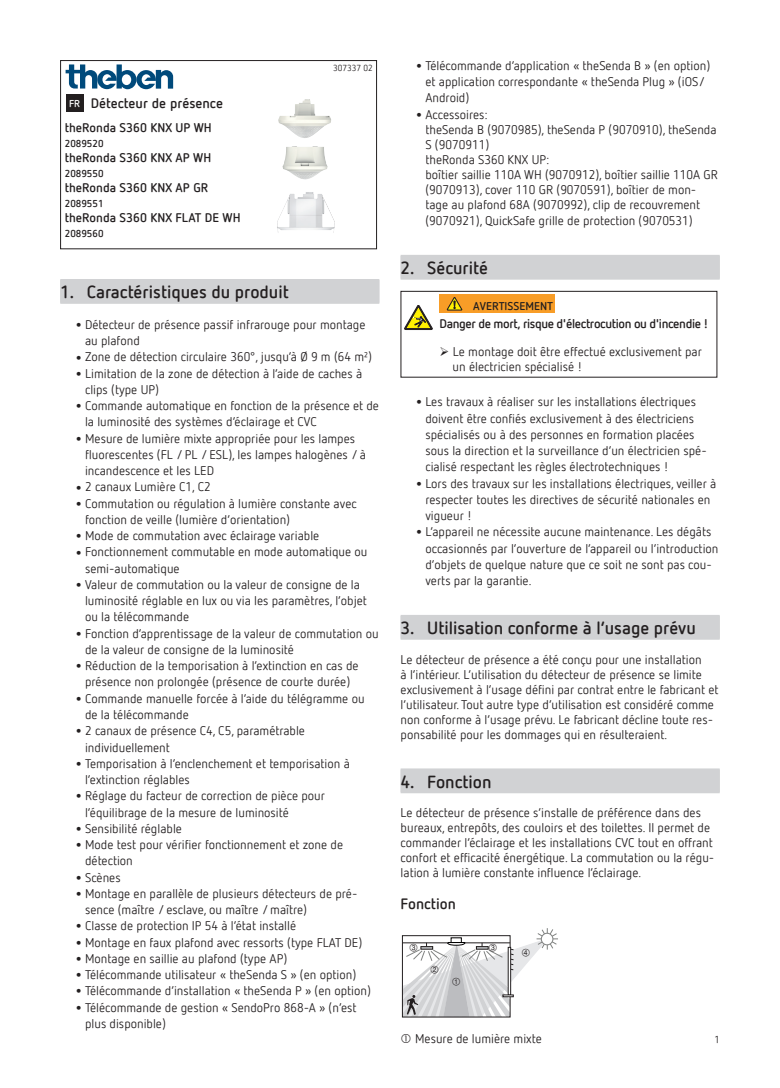
<style>
.page{position:relative;width:780px;height:1088px;background:#fff}
.page>*{position:absolute;margin:0;border:0;box-sizing:border-box;transform-origin:0 0}
.t1{font:700 17.5px "Netto Offc Pro";color:#231f20}
.p_heading_level02{font:700 15px "Netto Offc Pro";color:#231f20}
.p_body_name{font:700 13.75px "Netto Offc Pro";color:#231f20}
.p_body_std{font:12.5px/16.2px "Netto Offc Pro";color:#231f20}
.p_body_product{font:700 12.5px "Netto Offc Pro";color:#231f20}
.p_body_product-2{font:700 12.5px "Netto Offc Pro";letter-spacing:-.03em;color:#231f20}
.t2{font:700 11.25px "Netto Offc Pro";color:#231f20}
.p_body_productNr{font:700 10px "Netto Offc Pro";color:#231f20}
.p_body_language{font:700 10px "Netto Offc Pro";color:#fff}
.t3{font:10px "Netto Offc Pro";color:#231f20}
.t4{font:8.75px "Netto Offc Pro";color:#231f20}
.s1{font-size:22.5px}
</style>
<div class="page">
<div style="left:60px;top:280px;width:319px;height:24px;background:#d9dadb"></div>
<div style="left:60px;top:279px;width:319px;height:24px;background:#d1d2d4"></div>
<div style="left:60px;top:60px;width:317px;height:189px;border:1px solid #231f20"></div>
<div style="left:66px;top:94px;width:17px;height:18px;background:#231f20"></div>
<svg style="left:66px;top:64px;width:107px;height:25px"></svg>
<img style="left:278px;top:99px;width:53px;height:39px">
<img style="left:277px;top:192px;width:58px;height:41px">
<img style="left:282px;top:146px;width:45px;height:33px">
<div style="left:400px;top:256px;width:319px;height:24px;background:#e0e1e2"></div>
<div style="left:400px;top:255px;width:319px;height:24px;background:#d1d2d4"></div>
<div style="left:400px;top:616px;width:319px;height:24px;background:#dddedf"></div>
<div style="left:400px;top:615px;width:319px;height:24px;background:#d1d2d4"></div>
<div style="left:400px;top:769px;width:319px;height:24px;background:#d1d2d4"></div>
<div style="left:400px;top:768px;width:319px;height:24px;background:#d1d2d4"></div>
<div style="left:400px;top:291px;width:317px;height:86px;background:#fff;border:1px solid #231f20"></div>
<svg style="left:404px;top:305px;width:28px;height:25px"></svg>
<div style="left:439px;top:295px;width:116px;height:18px;background:#f89d27"></div>
<svg style="left:447px;top:297px;width:15px;height:13px"></svg>
<svg style="left:402px;top:928px;width:156px;height:89px"></svg>
<p class="p_body_language" style="left:69px;top:97px;width:12px">FR</p>
<p class="p_body_name" style="left:91px;top:94px;width:134px">Détecteur de présence</p>
<p class="p_body_product" style="left:65px;top:119px;width:148px">theRonda S360 KNX UP WH</p>
<p class="p_body_productNr" style="left:65px;top:137px;width:40px">2089520</p>
<p class="p_body_product" style="left:65px;top:149px;width:148px">theRonda S360 KNX AP WH</p>
<p class="p_body_productNr" style="left:65px;top:167px;width:40px">2089550</p>
<p class="p_body_product" style="left:65px;top:179px;width:145px">theRonda S360 KNX AP GR</p>
<p class="p_body_productNr" style="left:65px;top:197px;width:40px">2089551</p>
<p class="p_body_product" style="left:65px;top:209px;width:177px">theRonda S360 KNX FLAT DE WH</p>
<p class="p_body_productNr" style="left:65px;top:227px;width:40px">2089560</p>
<p class="t4" style="left:333px;top:62px;width:41px">307337 02</p>
<p class="t1" style="left:60px;top:281px;width:230px">1. Caractéristiques du produit</p>
<p class="p_body_std" style="left:85px;top:316px;width:282px;text-indent:-12px"><span class="s1">•</span>Détecteur de présence passif infrarouge pour montage au plafond</p>
<p class="p_body_std" style="left:73px;top:348px;width:301px"><span class="s1">•</span>Zone de détection circulaire 360°, jusqu‘à Ø 9 m (64 m²)</p>
<p class="p_body_std" style="left:85px;top:365px;width:278px;text-indent:-12px"><span class="s1">•</span>Limitation de la zone de détection à l’aide de caches à clips (type UP)</p>
<p class="p_body_std" style="left:85px;top:397px;width:295px;text-indent:-12px"><span class="s1">•</span>Commande automatique en fonction de la présence et de la luminosité des systèmes d‘éclairage et CVC</p>
<p class="p_body_std" style="left:85px;top:430px;width:282px;text-indent:-12px"><span class="s1">•</span>Mesure de lumière mixte appropriée pour les lampes fluorescentes (FL / PL / ESL), les lampes halogènes / à incandescence et les LED</p>
<p class="p_body_std" style="left:73px;top:478px;width:139px"><span class="s1">•</span>2 canaux Lumière C1, C2</p>
<p class="p_body_std" style="left:85px;top:495px;width:273px;text-indent:-12px"><span class="s1">•</span>Commutation ou régulation à lumière constante avec fonction de veille (lumière d‘orientation)</p>
<p class="p_body_std" style="left:73px;top:527px;width:248px"><span class="s1">•</span>Mode de commutation avec éclairage variable</p>
<p class="p_body_std" style="left:85px;top:543px;width:284px;text-indent:-12px"><span class="s1">•</span>Fonctionnement commutable en mode automatique ou semi-automatique</p>
<p class="p_body_std" style="left:85px;top:576px;width:283px;text-indent:-12px"><span class="s1">•</span>Valeur de commutation ou la valeur de consigne de la luminosité réglable en lux ou via les paramètres, l‘objet ou la télécommande</p>
<p class="p_body_std" style="left:85px;top:625px;width:295px;text-indent:-12px"><span class="s1">•</span>Fonction d‘apprentissage de la valeur de commutation ou de la valeur de consigne de la luminosité</p>
<p class="p_body_std" style="left:73px;top:657px;width:287px;text-align:center"><span class="s1">•</span>Réduction de la temporisation à l‘extinction en cas de présence non prolongée (présence de courte durée)</p>
<p class="p_body_std" style="left:85px;top:690px;width:281px;text-indent:-12px"><span class="s1">•</span>Commande manuelle forcée à l‘aide du télégramme ou de la télécommande</p>
<p class="p_body_std" style="left:85px;top:722px;width:221px;text-indent:-12px"><span class="s1">•</span>2 canaux de présence C4, C5, paramétrable individuellement</p>
<p class="p_body_std" style="left:85px;top:755px;width:266px;text-indent:-12px"><span class="s1">•</span>Temporisation à l‘enclenchement et temporisation à l‘extinction réglables</p>
<p class="p_body_std" style="left:85px;top:787px;width:241px;text-indent:-12px"><span class="s1">•</span>Réglage du facteur de correction de pièce pour l‘équilibrage de la mesure de luminosité</p>
<p class="p_body_std" style="left:73px;top:820px;width:111px"><span class="s1">•</span>Sensibilité réglable</p>
<p class="p_body_std" style="left:85px;top:836px;width:259px;text-indent:-12px"><span class="s1">•</span>Mode test pour vérifier fonctionnement et zone de détection</p>
<p class="p_body_std" style="left:73px;top:868px;width:50px"><span class="s1">•</span>Scènes</p>
<p class="p_body_std" style="left:85px;top:885px;width:274px;text-indent:-12px"><span class="s1">•</span>Montage en parallèle de plusieurs détecteurs de pré&shy;sence (maître / esclave, ou maître / maître)</p>
<p class="p_body_std" style="left:73px;top:917px;width:225px"><span class="s1">•</span>Classe de protection IP 54 à l‘état installé</p>
<p class="p_body_std" style="left:73px;top:933px;width:291px"><span class="s1">•</span>Montage en faux plafond avec ressorts (type FLAT DE)</p>
<p class="p_body_std" style="left:73px;top:950px;width:216px"><span class="s1">•</span>Montage en saillie au plafond (type AP)</p>
<p class="p_body_std" style="left:73px;top:966px;width:285px"><span class="s1">•</span>Télécommande utilisateur « theSenda S » (en option)</p>
<p class="p_body_std" style="left:73px;top:982px;width:300px"><span class="s1">•</span>Télécommande d‘installation « theSenda P » (en option)</p>
<p class="p_body_std" style="left:85px;top:998px;width:273px;text-indent:-12px"><span class="s1">•</span>Télécommande de gestion « SendoPro 868-A » (n‘est plus disponible)</p>
<p class="p_body_std" style="left:425px;top:57px;width:286px;text-indent:-12px"><span class="s1">•</span>Télécommande d’application « theSenda B » (en option) et application correspondante « theSenda Plug » (iOS/<br>Android)</p>
<p class="p_body_std" style="left:425px;top:106px;width:294px;line-height:15px;text-indent:-12px"><span class="s1">•</span>Accessoires:<br>theSenda B (9070985), theSenda P (9070910), theSenda S (9070911)<br>theRonda S360 KNX UP:<br>boîtier saillie 110A WH (9070912), boîtier saillie 110A GR (9070913), cover 110 GR (9070591), boîtier de mon&shy;tage au plafond 68A (9070992), clip de recouvrement</p>
<p class="p_body_std" style="left:425px;top:212px;width:269px">(9070921), QuickSafe grille de protection (9070531)</p>
<p class="t1" style="left:400px;top:256px;width:89px">2. Sécurité</p>
<p class="t2" style="left:473px;top:298px;width:81px">AVERTISSEMENT</p>
<p class="p_body_product-2" style="left:439px;top:315px;width:270px">Danger de mort, risque d'électrocution ou d'incendie !</p>
<p class="p_body_std" style="left:452px;top:343px;width:251px;line-height:15px;text-indent:-13px">➢ Le montage doit être effectué exclusivement par un électricien spécialisé !</p>
<p class="p_body_std" style="left:425px;top:393px;width:283px;text-indent:-12px"><span class="s1">•</span>Les travaux à réaliser sur les installations électriques doivent être confiés exclusivement à des électriciens spécialisés ou à des personnes en formation placées sous la direction et la surveillance d‘un électricien spé&shy;cialisé respectant les règles électrotechniques !</p>
<p class="p_body_std" style="left:425px;top:474px;width:292px;text-indent:-12px"><span class="s1">•</span>Lors des travaux sur les installations électriques, veiller à respecter toutes les directives de sécurité nationales en vigueur !</p>
<p class="p_body_std" style="left:425px;top:523px;width:294px;text-indent:-12px"><span class="s1">•</span>L‘appareil ne nécessite aucune maintenance. Les dégâts occasionnés par l‘ouverture de l‘appareil ou l‘introduction d‘objets de quelque nature que ce soit ne sont pas cou&shy;verts par la garantie.</p>
<p class="t1" style="left:400px;top:616px;width:297px">3. Utilisation conforme à l‘usage prévu</p>
<p class="p_body_std" style="left:400px;top:651px;width:319px;line-height:15px">Le détecteur de présence a été conçu pour une installation<br>à l‘intérieur. L‘utilisation du détecteur de présence se limite exclusivement à l‘usage défini par contrat entre le fabricant et l‘utilisateur. Tout autre type d‘utilisation est considéré comme non conforme à l‘usage prévu. Le fabricant décline toute res&shy;ponsabilité pour les dommages qui en résulteraient.</p>
<p class="t1" style="left:400px;top:770px;width:92px">4. Fonction</p>
<p class="p_body_std" style="left:400px;top:805px;width:315px;line-height:15px">Le détecteur de présence s‘installe de préférence dans des bureaux, entrepôts, des couloirs et des toilettes. Il permet de commander l‘éclairage et les installations CVC tout en offrant confort et efficacité énergétique. La commutation ou la régu&shy;lation à lumière constante influence l‘éclairage.</p>
<p class="p_heading_level02" style="left:400px;top:894px;width:57px">Fonction</p>
<p class="p_body_std" style="left:415px;top:1030px;width:128px">Mesure de lumière mixte</p>
<p class="t3" style="left:714px;top:1032px;width:7px">1</p>
</div>
